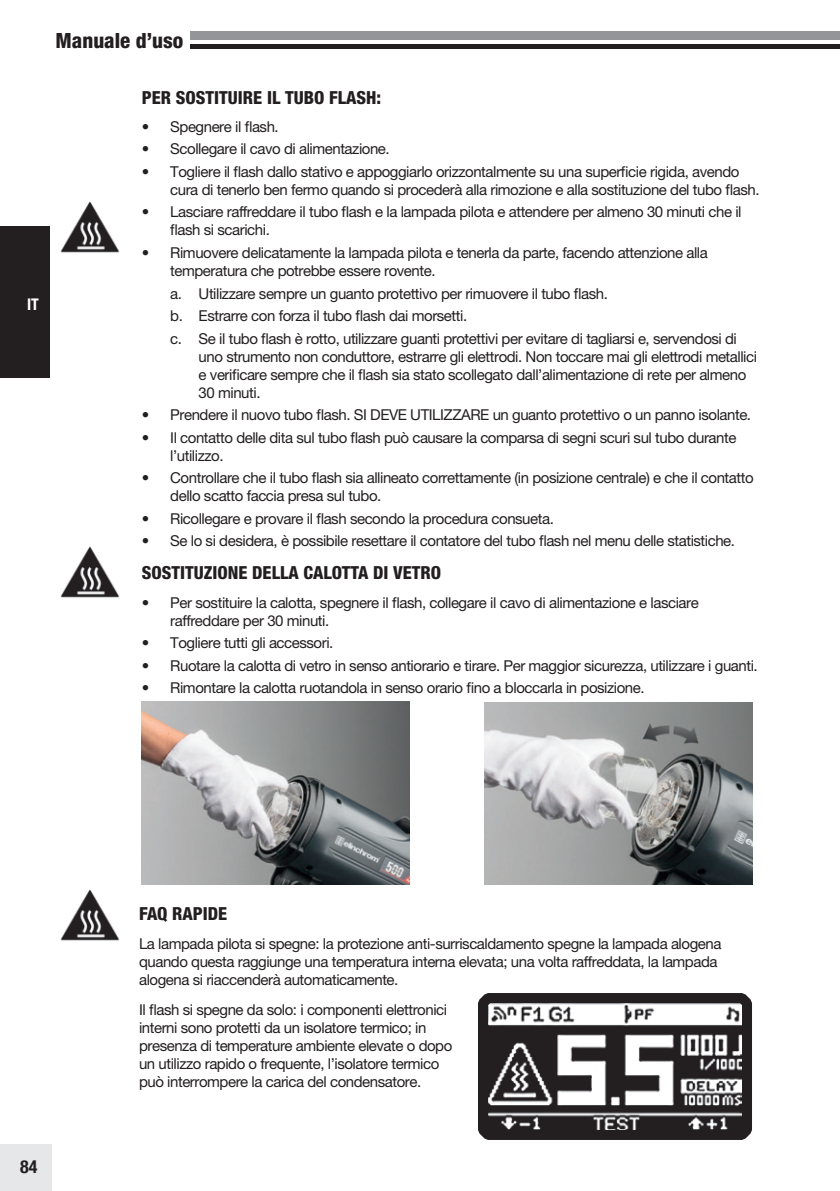
<style>
.page{position:relative;width:840px;height:1191px;background:#fff}
.page>*{position:absolute;margin:0;border:0;box-sizing:border-box;transform-origin:0 0}
.t1{font:800 condensed 21px "Helvetica Neue LT Pro";color:#231f20}
.Paragraph_Sous-titre{font:800 condensed 18px "Helvetica Neue LT Pro";color:#231f20}
.t2{font:700 condensed 18px "Helvetica Neue";color:#231f20}
.t3{font:700 condensed 16px "Helvetica Neue";color:#fff}
.Paragraph_Air{font:15px/18px "Helvetica Neue LT Pro";letter-spacing:-.03em;color:#231f20}
</style>
<div class="page">
<div style="left:0;top:1144px;width:51px;height:47px;background:#e6e7e9"></div>
<hr style="left:189px;top:44px;width:650px;height:4px;background:#231f20">
<div style="left:189px;top:32px;width:650px;height:8px;background:#939598"></div>
<div style="left:0;top:227px;width:49px;height:151px;background:#231f20"></div>
<img style="left:142px;top:701px;width:267px;height:183px">
<svg style="left:478px;top:993px;width:274px;height:147px"></svg>
<img style="left:484px;top:702px;width:267px;height:182px">
<img style="left:60px;top:546px;width:59px;height:52px">
<img style="left:60px;top:201px;width:59px;height:52px">
<img style="left:60px;top:889px;width:59px;height:52px">
<p class="t3" style="left:27px;top:295px;width:13px">IT</p>
<h1 class="t1" style="left:56px;top:28px;width:129px">Manuale d’uso</h1>
<p class="Paragraph_Sous-titre" style="left:142px;top:86px;width:241px">PER SOSTITUIRE IL TUBO FLASH:</p>
<p class="Paragraph_Air" style="left:142px;top:117px;width:138px">• Spegnere il flash.</p>
<p class="Paragraph_Air" style="left:142px;top:140px;width:249px">• Scollegare il cavo di alimentazione.</p>
<p class="Paragraph_Air" style="left:170px;top:162px;width:590px;text-indent:-28px">• Togliere il flash dallo stativo e appoggiarlo orizzontalmente su una superficie rigida, avendo cura di tenerlo ben fermo quando si procederà alla rimozione e alla sostituzione del tubo flash.</p>
<p class="Paragraph_Air" style="left:170px;top:203px;width:572px;text-indent:-28px">• Lasciare raffreddare il tubo flash e la lampada pilota e attendere per almeno 30 minuti che il flash si scarichi.</p>
<p class="Paragraph_Air" style="left:170px;top:243px;width:539px;text-indent:-28px">• Rimuovere delicatamente la lampada pilota e tenerla da parte, facendo attenzione alla temperatura che potrebbe essere rovente.</p>
<p class="Paragraph_Air" style="left:170px;top:284px;width:439px">a. Utilizzare sempre un guanto protettivo per rimuovere il tubo flash.</p>
<p class="Paragraph_Air" style="left:170px;top:306px;width:298px">b. Estrarre con forza il tubo flash dai morsetti.</p>
<p class="Paragraph_Air" style="left:198px;top:329px;width:559px;text-indent:-28px">c. Se il tubo flash è rotto, utilizzare guanti protettivi per evitare di tagliarsi e, servendosi di uno strumento non conduttore, estrarre gli elettrodi. Non toccare mai gli elettrodi metallici e verificare sempre che il flash sia stato scollegato dall’alimentazione di rete per almeno 30 minuti.</p>
<p class="Paragraph_Air" style="left:142px;top:406px;width:610px">• Prendere il nuovo tubo flash. SI DEVE UTILIZZARE un guanto protettivo o un panno isolante.</p>
<p class="Paragraph_Air" style="left:170px;top:428px;width:567px;text-indent:-28px">• Il contatto delle dita sul tubo flash può causare la comparsa di segni scuri sul tubo durante l’utilizzo.</p>
<p class="Paragraph_Air" style="left:170px;top:469px;width:584px;text-indent:-28px">• Controllare che il tubo flash sia allineato correttamente (in posizione centrale) e che il contatto dello scatto faccia presa sul tubo.</p>
<p class="Paragraph_Air" style="left:142px;top:509px;width:413px">• Ricollegare e provare il flash secondo la procedura consueta.</p>
<p class="Paragraph_Air" style="left:142px;top:532px;width:594px">• Se lo si desidera, è possibile resettare il contatore del tubo flash nel menu delle statistiche.</p>
<p class="Paragraph_Sous-titre" style="left:142px;top:562px;width:300px">SOSTITUZIONE DELLA CALOTTA DI VETRO</p>
<p class="Paragraph_Air" style="left:170px;top:593px;width:529px;text-indent:-28px">• Per sostituire la calotta, spegnere il flash, collegare il cavo di alimentazione e lasciare raffreddare per 30 minuti.</p>
<p class="Paragraph_Air" style="left:142px;top:633px;width:193px">• Togliere tutti gli accessori.</p>
<p class="Paragraph_Air" style="left:142px;top:656px;width:617px">• Ruotare la calotta di vetro in senso antiorario e tirare. Per maggior sicurezza, utilizzare i guanti.</p>
<p class="Paragraph_Air" style="left:142px;top:678px;width:504px">• Rimontare la calotta ruotandola in senso orario fino a bloccarla in posizione.</p>
<p class="t2" style="left:20px;top:1155px;width:19px">84</p>
<p class="Paragraph_Sous-titre" style="left:139px;top:902px;width:90px">FAQ RAPIDE</p>
<p class="Paragraph_Air" style="left:139px;top:934px;width:583px">La lampada pilota si spegne: la protezione anti-surriscaldamento spegne la lampada alogena quando questa raggiunge una temperatura interna elevata; una volta raffreddata, la lampada alogena si riaccenderà automaticamente.</p>
<p class="Paragraph_Air" style="left:139px;top:1000px;width:314px">Il flash si spegne da solo: i componenti elettronici interni sono protetti da un isolatore termico; in presenza di temperature ambiente elevate o dopo un utilizzo rapido o frequente, l’isolatore termico può interrompere la carica del condensatore.</p>
</div>
